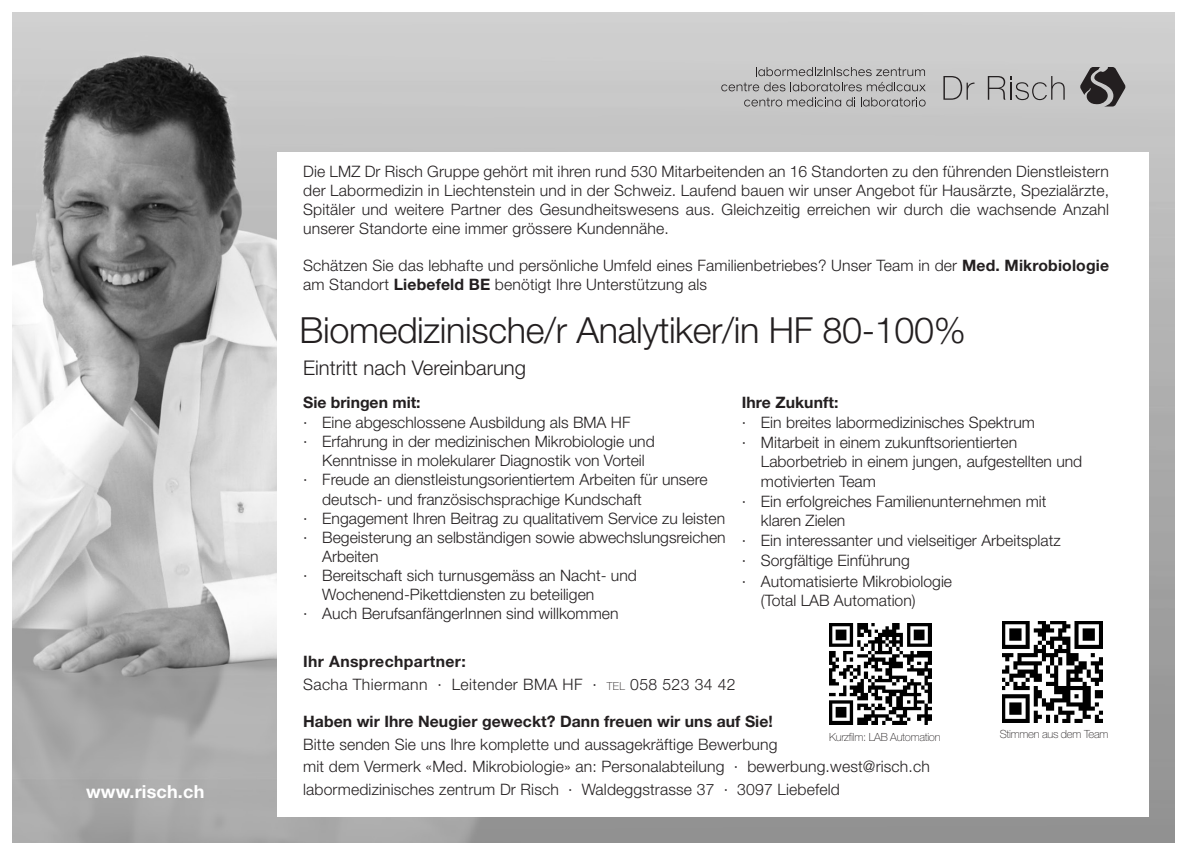
<style>
.page{position:relative;width:1187px;height:855px;background:#fff}
.page>*{position:absolute;margin:0;border:0;box-sizing:border-box;transform-origin:0 0}
.t1{font:300 36px "Wwcdps Helvetica Neue LT Std";letter-spacing:-.01em;color:#231f20}
.t2{font:300 20.25px "Wwcdps Helvetica Neue LT Std";color:#231f20}
.t3{font:700 18px "Mjlrxg Helvetica Neue LT Std";letter-spacing:.01em;color:#fff}
.t4{font:300 15.75px/19.1px "Wwcdps Helvetica Neue LT Std";color:#231f20}
.t5{font:700 15.75px "Mjlrxg Helvetica Neue LT Std";letter-spacing:.005em;color:#231f20}
.t6{font:300 15.75px "Wwcdps Helvetica Neue LT Std";letter-spacing:.025em;color:#231f20}
.t7{font:700 15.75px "Mjlrxg Helvetica Neue LT Std";letter-spacing:.025em;color:#231f20}
.t8{font:100 11.25px "Ddgwll Helvetica Neue LT Std";letter-spacing:-.025em;color:#231f20}
.s1{font-family:"Mjlrxg Helvetica Neue LT Std";font-weight:700}
.s2{font-family:"Bypkqf Helvetica Neue LT Std";font-weight:100;font-size:11.03px}
</style>
<div class="page">
<img style="left:13px;top:13px;width:1161px;height:829px">
<div style="left:277px;top:153px;width:871px;height:663px;background:#fff"></div>
<svg style="left:787px;top:97px;width:137px;height:9px"></svg>
<svg style="left:744px;top:98px;width:37px;height:8px"></svg>
<svg style="left:756px;top:67px;width:168px;height:9px;background:#a4a3a3"></svg>
<svg style="left:721px;top:82px;width:204px;height:9px;background:#a4a3a3"></svg>
<svg style="left:943px;top:76px;width:31px;height:24px"></svg>
<svg style="left:987px;top:76px;width:77px;height:24px;background:#adacac"></svg>
<svg style="left:1079px;top:67px;width:46px;height:39px;background:#666364"></svg>
<img style="left:1002px;top:621px;width:100px;height:101px">
<img style="left:829px;top:623px;width:102px;height:101px">
<p class="t3" style="left:86px;top:780px;width:120px">www.risch.ch</p>
<p class="t4" style="left:303px;top:161px;width:807px;text-align:justify">Die LMZ Dr Risch Gruppe gehört mit ihren rund 530 Mitarbeitenden an 16 Standorten zu den führenden Dienstleistern der Labormedizin in Liechtenstein und in der Schweiz. Laufend bauen wir unser Angebot für Hausärzte, Spezialärzte, Spitäler und weitere Partner des Gesundheitswesens aus. Gleichzeitig erreichen wir durch die wachsende Anzahl unserer Standorte eine immer grössere Kundennähe.</p>
<p class="t4" style="left:303px;top:256px;width:807px">Schätzen Sie das lebhafte und persönliche Umfeld eines Familienbetriebes? Unser Team in der <span class="s1">Med. Mikrobiologie </span>am Standort <span class="s1">Liebefeld BE</span> benötigt Ihre Unterstützung als</p>
<p class="t1" style="left:299px;top:309px;width:668px">Biomedizinische/r Analytiker/in HF 80-100%</p>
<p class="t2" style="left:303px;top:355px;width:224px">Eintritt nach Vereinbarung</p>
<p class="t5" style="left:303px;top:392px;width:119px">Sie bringen mit:</p>
<p class="t4" style="left:303px;top:412px;width:329px">∙ Eine abgeschlossene Ausbildung als BMA HF</p>
<p class="t4" style="left:303px;top:432px;width:353px;text-align:center">∙ Erfahrung in der medizinischen Mikrobiologie und<br>Kenntnisse in molekularer Diagnostik von Vorteil</p>
<p class="t4" style="left:322px;top:470px;width:387px;text-indent:-19px">∙ Freude an dienstleistungsorientiertem Arbeiten für unsere deutsch- und französischsprachige Kundschaft</p>
<p class="t4" style="left:303px;top:508px;width:423px">∙ Engagement Ihren Beitrag zu qualitativem Service zu leisten</p>
<p class="t4" style="left:322px;top:527px;width:405px;text-indent:-19px">∙ Begeisterung an selbständigen sowie abwechslungsreichen<br>Arbeiten</p>
<p class="t4" style="left:303px;top:565px;width:335px">∙ Bereitschaft sich turnusgemäss an Nacht- und</p>
<p class="t4" style="left:322px;top:585px;width:273px">Wochenend-Pikettdiensten zu beteiligen</p>
<p class="t4" style="left:303px;top:604px;width:317px">∙ Auch BerufsanfängerInnen sind willkommen</p>
<p class="t7" style="left:303px;top:651px;width:164px">Ihr Ansprechpartner:</p>
<p class="t6" style="left:303px;top:674px;width:434px">Sacha Thiermann · Leitender BMA HF · <span class="s2">tel</span> 058 523 34 42</p>
<p class="t5" style="left:303px;top:712px;width:471px">Haben wir Ihre Neugier geweckt? Dann freuen wir uns auf Sie!</p>
<p class="t4" style="left:303px;top:732px;width:628px;line-height:22.5px">Bitte senden Sie uns Ihre komplette und aussagekräftige Bewerbung<br>mit dem Vermerk «Med. Mikrobiologie» an: Personalabteilung · bewerbung.west@risch.ch</p>
<p class="t4" style="left:303px;top:779px;width:538px">labormedizinisches zentrum Dr Risch · Waldeggstrasse 37 · 3097 Liebefeld</p>
<p class="t5" style="left:741px;top:392px;width:98px">Ihre Zukunft:</p>
<p class="t4" style="left:741px;top:412px;width:295px">∙ Ein breites labormedizinisches Spektrum</p>
<p class="t4" style="left:761px;top:433px;width:323px;text-indent:-19px">∙ Mitarbeit in einem zukunftsorientierten<br>Laborbetrieb in einem jungen, aufgestellten und motivierten Team</p>
<p class="t4" style="left:761px;top:491px;width:287px;text-indent:-19px">∙ Ein erfolgreiches Familienunternehmen mit klaren Zielen</p>
<p class="t4" style="left:741px;top:531px;width:320px">∙ Ein interessanter und vielseitiger Arbeitsplatz</p>
<p class="t4" style="left:741px;top:551px;width:169px">∙ Sorgfältige Einführung</p>
<p class="t4" style="left:761px;top:571px;width:193px;text-indent:-19px">∙ Automatisierte Mikrobiologie (Total LAB Automation)</p>
<p class="t8" style="left:829px;top:730px;width:113px">Kurzfilm: LAB Automation</p>
<p class="t8" style="left:999px;top:727px;width:110px">Stimmen aus dem Team</p>
</div>
